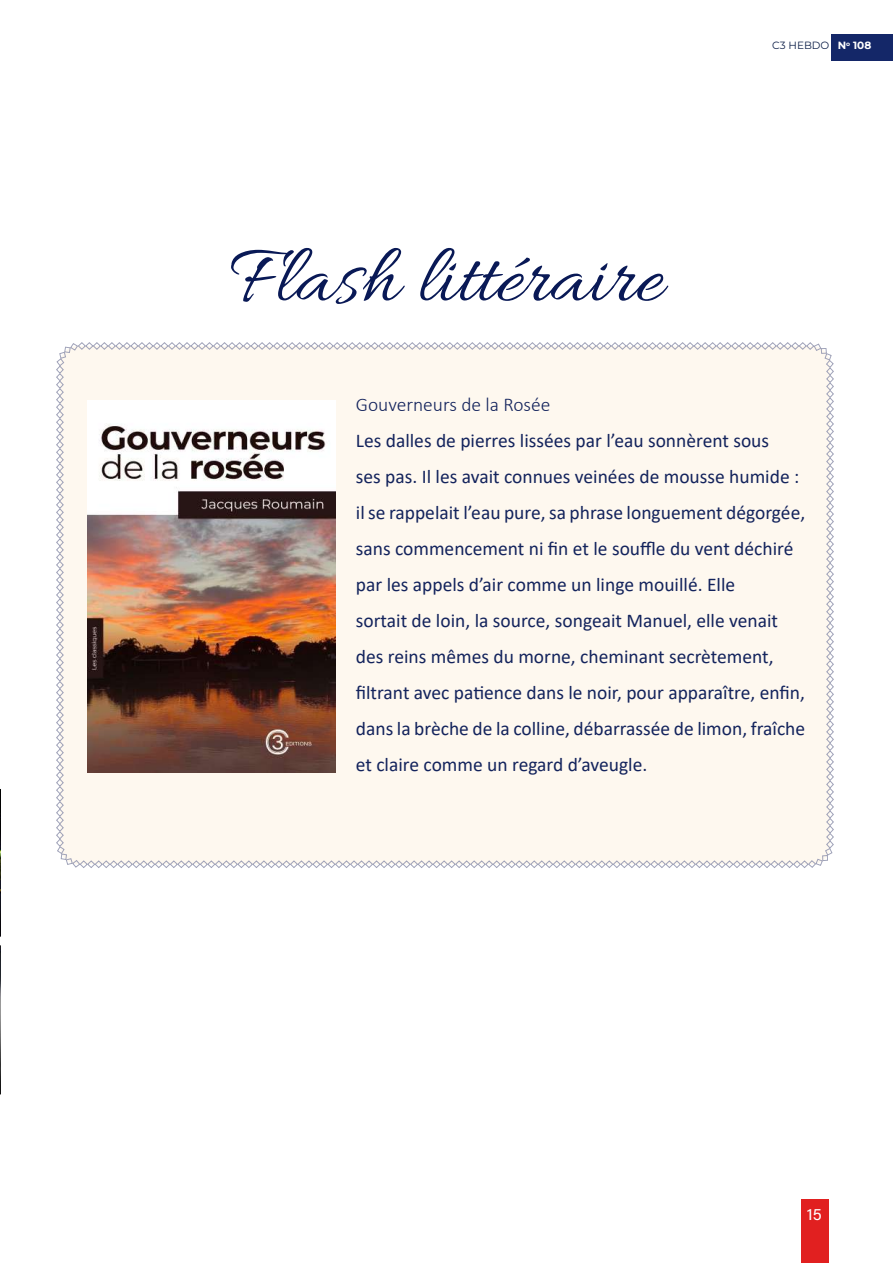
<style>
.page{position:relative;width:893px;height:1263px;background:#fff}
.page>*{position:absolute;margin:0;border:0;box-sizing:border-box;transform-origin:0 0}
.t1{font:85.5px "Allura";color:#091956}
.t2{font:19.5px/36px "Calibri";color:#13235c}
.t3{font:300 19.5px "Calibri";color:#13235c}
.t4{font:16.5px "Acumin Pro";color:#fff}
.t5{font:100 10.5px "Montserrat";color:#0e2049}
.s1{color:#fff}
</style>
<div class="page">
<div style="left:831px;top:34px;width:62px;height:26px;background:#142768"></div>
<div style="left:801px;top:1199px;width:27px;height:64px;background:#e12020"></div>
<div style="left:56px;top:342px;width:778px;height:526px;background:#fef8ef"></div>
<img style="left:0;top:789px;width:1px;height:306px">
<img style="left:88px;top:401px;width:248px;height:371px">
<h1 class="t1" style="left:230px;top:230px;width:434px">Flash littéraire</h1>
<p class="t5" style="left:772px;top:38px;width:101px">C3 HEBDO <span class="s1">N</span><sup>o</sup> <span class="s1">108</span></p>
<p class="t3" style="left:356px;top:392px;width:196px">Gouverneurs de la Rosée</p>
<p class="t2" style="left:356px;top:422px;width:451px">Les dalles de pierres lissées par l’eau sonnèrent sous<br>ses pas. Il les avait connues veinées de mousse humide : il se rappelait l’eau pure, sa phrase longuement dégorgée, sans commencement ni fin et le souffle du vent déchiré par les appels d’air comme un linge mouillé. Elle<br>sortait de loin, la source, songeait Manuel, elle venait des reins mêmes du morne, cheminant secrètement, filtrant avec patience dans le noir, pour apparaître, enfin, dans la brèche de la colline, débarrassée de limon, fraîche et claire comme un regard d’aveugle.</p>
<p class="t4" style="left:807px;top:1203px;width:16px">15</p>
</div>
